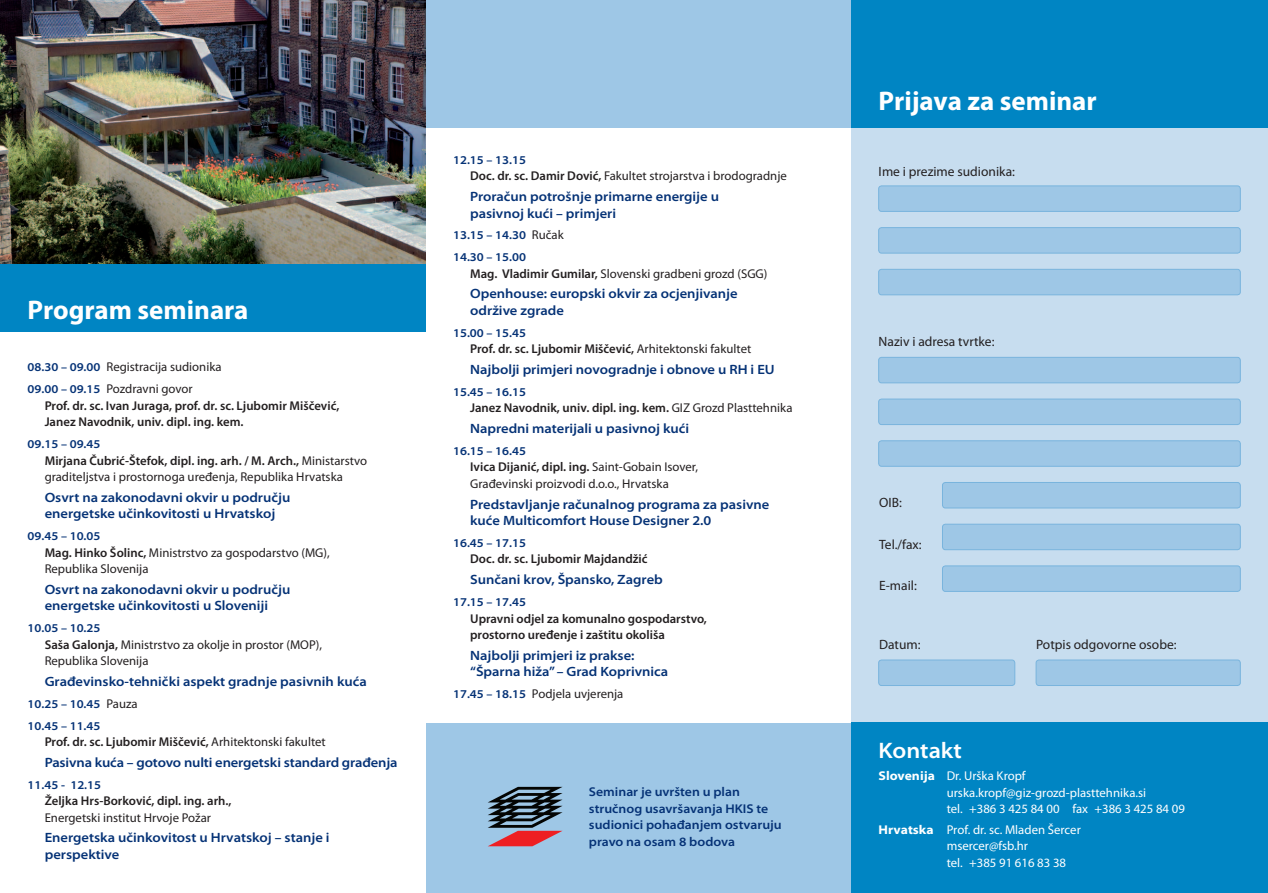
<style>
.page{position:relative;width:1268px;height:893px;background:#fff}
.page>*{position:absolute;margin:0;border:0;box-sizing:border-box;transform-origin:0 0}
.t1{font:700 27px "Myriad Pro";color:#fff}
.t2{font:600 semi-expanded 22.5px "Myriad Pro";color:#fff}
.t3{font:600 semi-expanded 13.5px/16.5px "Myriad Pro";color:#053276}
.t4{font:13.5px "Myriad Pro";color:#231f20}
.t5{font:12.75px/16.5px "Myriad Pro";color:#231f20}
.t6{font:600 12.75px/16.5px "Myriad Pro";color:#231f20}
.t7{font:12.75px/16.5px "Myriad Pro";color:#fff}
.t8{font:600 semi-expanded 12.75px/16.5px "Myriad Pro";color:#053276}
.t9{font:600 semi-expanded 12px/21.8px "Myriad Pro";color:#053276}
.s1{font-weight:600;font-stretch:semi-expanded;font-size:12px;color:#053276}
.s2{font-weight:600}
.s3{font-weight:400;font-stretch:normal;font-size:12.75px;color:#231f20}
.s4{font-weight:400}
.s5{font-weight:700;font-stretch:semi-expanded}
</style>
<div class="page">
<div style="left:425px;top:723px;width:425px;height:170px;background:#9ec7e6"></div>
<div style="left:850px;top:128px;width:417px;height:595px;background:#c7ddef"></div>
<div style="left:850px;top:0;width:417px;height:128px;background:#0085c3"></div>
<div style="left:850px;top:723px;width:417px;height:170px;background:#0085c3"></div>
<div style="left:0;top:264px;width:425px;height:68px;background:#0085c3"></div>
<div style="left:425px;top:0;width:425px;height:128px;background:#9ec7e6"></div>
<img style="left:0;top:0;width:425px;height:264px">
<svg style="left:488px;top:787px;width:74px;height:59px"></svg>
<div style="left:878px;top:399px;width:361px;height:26px;background:#9ec7e6;border-radius:3px"></div>
<div style="left:878px;top:399px;width:362px;height:26px;border:1px solid #79b4dd;border-radius:3px"></div>
<div style="left:878px;top:357px;width:361px;height:26px;background:#9ec7e6;border-radius:3px"></div>
<div style="left:878px;top:357px;width:362px;height:26px;border:1px solid #79b4dd;border-radius:3px"></div>
<div style="left:878px;top:441px;width:361px;height:25px;background:#9ec7e6;border-radius:3px"></div>
<div style="left:878px;top:440px;width:362px;height:27px;border:1px solid #79b4dd;border-radius:3px"></div>
<div style="left:878px;top:228px;width:361px;height:25px;background:#9ec7e6;border-radius:3px"></div>
<div style="left:878px;top:227px;width:362px;height:26px;border:1px solid #79b4dd;border-radius:3px"></div>
<div style="left:878px;top:186px;width:361px;height:25px;background:#9ec7e6;border-radius:3px"></div>
<div style="left:878px;top:186px;width:362px;height:26px;border:1px solid #79b4dd;border-radius:3px"></div>
<div style="left:878px;top:269px;width:361px;height:26px;background:#9ec7e6;border-radius:3px"></div>
<div style="left:878px;top:269px;width:362px;height:26px;border:1px solid #79b4dd;border-radius:3px"></div>
<div style="left:942px;top:524px;width:297px;height:26px;background:#9ec7e6;border-radius:3px"></div>
<div style="left:941px;top:524px;width:299px;height:26px;border:1px solid #79b4dd;border-radius:3px"></div>
<div style="left:942px;top:566px;width:297px;height:25px;background:#9ec7e6;border-radius:3px"></div>
<div style="left:941px;top:565px;width:299px;height:27px;border:1px solid #79b4dd;border-radius:3px"></div>
<div style="left:942px;top:482px;width:297px;height:26px;background:#9ec7e6;border-radius:3px"></div>
<div style="left:941px;top:482px;width:299px;height:26px;border:1px solid #79b4dd;border-radius:3px"></div>
<div style="left:878px;top:660px;width:136px;height:25px;background:#9ec7e6;border-radius:3px"></div>
<div style="left:878px;top:660px;width:136px;height:26px;border:1px solid #79b4dd;border-radius:3px"></div>
<div style="left:1035px;top:660px;width:204px;height:25px;background:#9ec7e6;border-radius:3px"></div>
<div style="left:1035px;top:660px;width:205px;height:26px;border:1px solid #79b4dd;border-radius:3px"></div>
<h1 class="t1" style="left:28px;top:292px;width:222px">Program seminara</h1>
<p class="t5" style="left:28px;top:356px;width:195px;line-height:21.8px"><span class="s1">08.30 – 09.00</span> Registracija sudionika<br><span class="s1">09.00 – 09.15</span> Pozdravni govor</p>
<p class="t6" style="left:45px;top:397px;width:296px">Prof. dr. sc. Ivan Juraga, prof. dr. sc. Ljubomir Miščević,<br>Janez Navodnik, univ. dipl. ing. kem.</p>
<p class="t9" style="left:28px;top:433px;width:74px">09.15 – 09.45</p>
<p class="t5" style="left:45px;top:452px;width:324px"><span class="s2">Mirjana Čubrić-Štefok, dipl. ing. arh. / M. Arch.,</span> Ministarstvo graditeljstva i prostornoga uređenja, Republika Hrvatska</p>
<p class="t3" style="left:45px;top:489px;width:247px">Osvrt na zakonodavni okvir u području energetske učinkovitosti u Hrvatskoj</p>
<p class="t9" style="left:28px;top:525px;width:74px">09.45 – 10.05</p>
<p class="t5" style="left:45px;top:544px;width:286px"><span class="s2">Mag. Hinko Šolinc,</span> Ministrstvo za gospodarstvo (MG),<br>Republika Slovenija</p>
<p class="t3" style="left:45px;top:581px;width:247px">Osvrt na zakonodavni okvir u području energetske učinkovitosti u Sloveniji</p>
<p class="t9" style="left:28px;top:617px;width:74px">10.05 – 10.25</p>
<p class="t5" style="left:45px;top:636px;width:279px"><span class="s2">Saša Galonja,</span> Ministrstvo za okolje in prostor (MOP),<br>Republika Slovenija</p>
<p class="t3" style="left:45px;top:673px;width:323px">Građevinsko-tehnički aspekt gradnje pasivnih kuća</p>
<p class="t9" style="left:28px;top:692px;width:111px">10.25 – 10.45 <span class="s3">Pauza<br></span>10.45 – 11.45</p>
<p class="t6" style="left:45px;top:733px;width:282px">Prof. dr. sc. Ljubomir Miščević, <span class="s4">Arhitektonski fakultet</span></p>
<p class="t3" style="left:45px;top:754px;width:354px">Pasivna kuća – gotovo nulti energetski standard građenja</p>
<p class="t9" style="left:28px;top:773px;width:75px">11.45 - 12.15</p>
<p class="t6" style="left:45px;top:792px;width:188px">Željka Hrs-Borković, dipl. ing. arh.,</p>
<p class="t5" style="left:45px;top:809px;width:168px">Energetski institut Hrvoje Požar</p>
<p class="t3" style="left:45px;top:829px;width:286px">Energetska učinkovitost u Hrvatskoj – stanje i perspektive</p>
<p class="t9" style="left:453px;top:148px;width:74px">12.15 – 13.15</p>
<p class="t5" style="left:470px;top:168px;width:318px"><span class="s2">Doc. dr. sc. Damir Dović,</span> Fakultet strojarstva i brodogradnje</p>
<p class="t3" style="left:470px;top:188px;width:250px">Proračun potrošnje primarne energije u pasivnoj kući – primjeri</p>
<p class="t9" style="left:453px;top:224px;width:112px">13.15 – 14.30 <span class="s3">Ručak<br></span>14.30 – 15.00</p>
<p class="t5" style="left:470px;top:265px;width:299px"><span class="s2">Mag. Vladimir Gumilar,</span> Slovenski gradbeni grozd (SGG)</p>
<p class="t3" style="left:470px;top:285px;width:269px">Openhouse: europski okvir za ocjenjivanje održive zgrade</p>
<p class="t9" style="left:453px;top:321px;width:74px">15.00 – 15.45</p>
<p class="t6" style="left:470px;top:340px;width:282px">Prof. dr. sc. Ljubomir Miščević, <span class="s4">Arhitektonski fakultet</span></p>
<p class="t3" style="left:470px;top:361px;width:306px">Najbolji primjeri novogradnje i obnove u RH i EU</p>
<p class="t9" style="left:453px;top:380px;width:74px">15.45 – 16.15</p>
<p class="t6" style="left:470px;top:399px;width:324px">Janez Navodnik, univ. dipl. ing. kem. <span class="s4">GIZ Grozd Plasttehnika</span></p>
<p class="t3" style="left:470px;top:420px;width:220px">Napredni materijali u pasivnoj kući</p>
<p class="t9" style="left:453px;top:440px;width:74px">16.15 – 16.45</p>
<p class="t5" style="left:470px;top:459px;width:229px"><span class="s2">Ivica Dijanić, dipl. ing.</span> Saint-Gobain Isover,<br>Građevinski proizvodi d.o.o., Hrvatska</p>
<p class="t3" style="left:470px;top:495px;width:301px">Predstavljanje računalnog programa za pasivne kuće Multicomfort House Designer 2.0</p>
<p class="t9" style="left:453px;top:532px;width:74px">16.45 – 17.15</p>
<p class="t6" style="left:470px;top:551px;width:179px">Doc. dr. sc. Ljubomir Majdandžić</p>
<p class="t3" style="left:470px;top:571px;width:194px">Sunčani krov, Špansko, Zagreb</p>
<p class="t9" style="left:453px;top:591px;width:74px">17.15 – 17.45</p>
<p class="t6" style="left:470px;top:610px;width:238px">Upravni odjel za komunalno gospodarstvo, prostorno uređenje i zaštitu okoliša</p>
<p class="t3" style="left:470px;top:647px;width:199px">Najbolji primjeri iz prakse: “Šparna hiža” – Grad Koprivnica</p>
<p class="t5" style="left:453px;top:685px;width:172px"><span class="s1">17.45 – 18.15</span> Podjela uvjerenja</p>
<p class="t8" style="left:589px;top:783px;width:194px">Seminar je uvršten u plan stručnog usavršavanja HKIS te sudionici pohađanjem ostvaruju pravo na osam 8 bodova</p>
<h1 class="t1" style="left:878px;top:83px;width:220px">Prijava za seminar</h1>
<p class="t4" style="left:878px;top:163px;width:138px">Ime i prezime sudionika:</p>
<p class="t4" style="left:878px;top:333px;width:117px">Naziv i adresa tvrtke:</p>
<p class="t4" style="left:879px;top:494px;width:24px">OIB:</p>
<p class="t4" style="left:879px;top:536px;width:44px">Tel./fax:</p>
<p class="t4" style="left:879px;top:577px;width:39px">E-mail:</p>
<p class="t4" style="left:879px;top:637px;width:43px">Datum:</p>
<p class="t4" style="left:1035px;top:637px;width:142px">Potpis odgovorne osobe:</p>
<h2 class="t2" style="left:878px;top:736px;width:85px">Kontakt</h2>
<p class="t7" style="left:946px;top:767px;width:240px;text-indent:-68px"><span class="s5">Slovenija</span> Dr. Urška Kropf urska.kropf@giz-grozd-plasttehnika.si<br>tel. +386 3 425 84 00 fax +386 3 425 84 09</p>
<p class="t7" style="left:946px;top:821px;width:136px;text-indent:-68px"><span class="s5">Hrvatska</span> Prof. dr. sc. Mladen Šercer msercer@fsb.hr<br>tel. +385 91 616 83 38</p>
</div>
